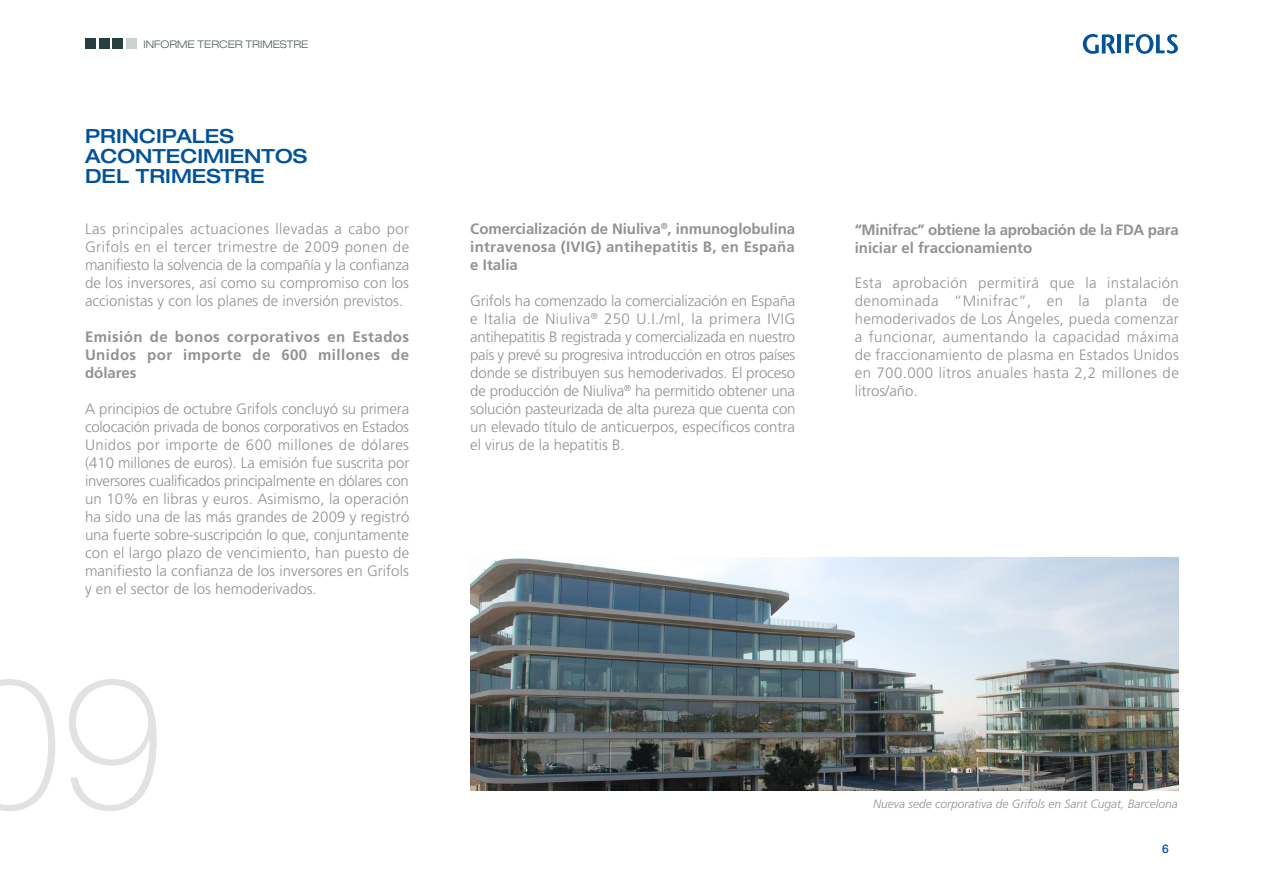
<style>
.page{position:relative;width:1263px;height:893px;background:#fff}
.page>*{position:absolute;margin:0;border:0;box-sizing:border-box;transform-origin:0 0}
.t1{font:100 185.1px "Helvetica Neue";color:#e1e2e4}
.TÍTOL_NEGRETA{font:500 expanded 19.5px/20.2px "Helvetica Neue";color:#01529b}
.TEXT_NORMAL{font:300 15px/18px "Frutiger";color:#919295;text-align:justify}
.TEXT_NEG{font:700 15px/18px "Frutiger";color:#919295;text-align:justify}
.TEXT_NEG-2{font:700 15px/18px "Frutiger";letter-spacing:-.02em;color:#919295}
.subíndex{font:italic 300 12px "Frutiger";color:#919295}
.t2{font:500 12px "Helvetica Neue";color:#01529b}
.t3{font:300 expanded 10.5px "Helvetica Neue";color:#4a6162}
</style>
<div class="page">
<div style="left:85px;top:38px;width:11px;height:11px;background:#273f41"></div>
<div style="left:113px;top:38px;width:10px;height:11px;background:#273f41"></div>
<div style="left:99px;top:38px;width:10px;height:11px;background:#273f41"></div>
<div style="left:126px;top:38px;width:11px;height:11px;background:#c8d2d3"></div>
<svg style="left:1083px;top:34px;width:32px;height:20px"></svg>
<hr style="left:1117px;top:35px;width:4px;height:18px;background:#01529a">
<svg style="left:1125px;top:34px;width:53px;height:20px"></svg>
<img style="left:470px;top:557px;width:708px;height:233px">
<p class="t3" style="left:143px;top:38px;width:167px">INFORME TERCER TRIMESTRE</p>
<p class="TÍTOL_NEGRETA" style="left:85px;top:125px;width:224px">PRINCIPALES<br>ACONTECIMIENTOS<br>DEL TRIMESTRE</p>
<p class="TEXT_NORMAL" style="left:85px;top:220px;width:326px">Las principales actuaciones llevadas a cabo por Grifols en el tercer trimestre de 2009 ponen de manifiesto la solvencia de la compañía y la confianza de los inversores, así como su compromiso con los accionistas y con los planes de inversión previstos.</p>
<p class="TEXT_NEG" style="left:85px;top:328px;width:326px">Emisión de bonos corporativos en Estados Unidos por importe de 600 millones de dólares</p>
<p class="TEXT_NORMAL" style="left:85px;top:400px;width:326px">A principios de octubre Grifols concluyó su primera colocación privada de bonos corporativos en Estados Unidos por importe de 600 millones de dólares (410 millones de euros). La emisión fue suscrita por inversores cualificados principalmente en dólares con un 10% en libras y euros. Asimismo, la operación ha sido una de las más grandes de 2009 y registró una fuerte sobre-suscripción lo que, conjuntamente con el largo plazo de vencimiento, han puesto de manifiesto la confianza de los inversores en Grifols y en el sector de los hemoderivados.</p>
<h1 class="t1" style="left:-43px;top:637px;width:207px">09</h1>
<p class="TEXT_NEG" style="left:470px;top:219px;width:326px">Comercialización de Niuliva<sup>®</sup>, inmunoglobulina intravenosa (IVIG) antihepatitis B, en España e Italia</p>
<p class="TEXT_NORMAL" style="left:470px;top:292px;width:327px">Grifols ha comenzado la comercialización en España e Italia de Niuliva<sup>®</sup> 250 U.I./ml, la primera IVIG antihepatitis B registrada y comercializada en nuestro país y prevé su progresiva introducción en otros países donde se distribuyen sus hemoderivados. El proceso de producción de Niuliva<sup>®</sup> ha permitido obtener una solución pasteurizada de alta pureza que cuenta con un elevado título de anticuerpos, específicos contra el virus de la hepatitis B.</p>
<p class="TEXT_NEG-2" style="left:855px;top:221px;width:325px">“Minifrac” obtiene la aprobación de la FDA para iniciar el fraccionamiento</p>
<p class="TEXT_NORMAL" style="left:855px;top:274px;width:326px">Esta aprobación permitirá que la instalación denominada “Minifrac”, en la planta de hemoderivados de Los Ángeles, pueda comenzar a funcionar, aumentando la capacidad máxima de fraccionamiento de plasma en Estados Unidos en 700.000 litros anuales hasta 2,2 millones de litros/año.</p>
<p class="subíndex" style="left:873px;top:797px;width:306px">Nueva sede corporativa de Grifols en Sant Cugat, Barcelona</p>
<p class="t2" style="left:1162px;top:842px;width:8px">6</p>
</div>
